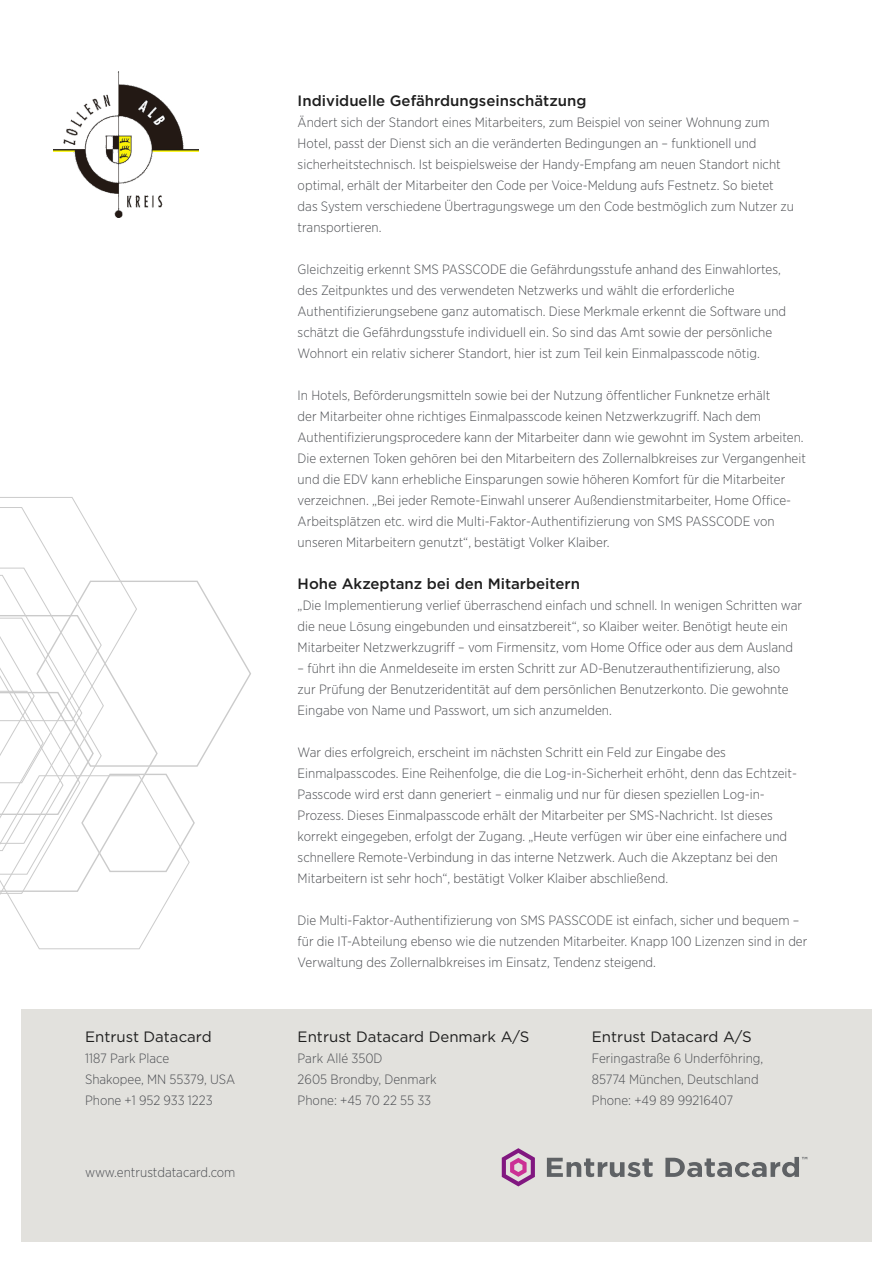
<style>
.page{position:relative;width:893px;height:1263px;background:#fff}
.page>*{position:absolute;margin:0;border:0;box-sizing:border-box;transform-origin:0 0}
.Mellemrubrik{font:500 15px "Gotham";color:#1e1e1e}
.Mellemrubrik-2{font:15px "Gotham";color:#1e1e1e}
.Brødtekst{font:300 13.5px/21px "Gotham Narrow";color:#4d4f53}
</style>
<div class="page">
<div style="left:21px;top:1009px;width:851px;height:233px;background:#e2e1dd"></div>
<svg style="left:0;top:497px;width:251px;height:453px"></svg>
<svg style="left:547px;top:1158px;width:106px;height:19px"></svg>
<svg style="left:665px;top:1157px;width:142px;height:20px"></svg>
<svg style="left:502px;top:1148px;width:33px;height:38px"></svg>
<img style="left:53px;top:72px;width:145px;height:145px">
<p class="Mellemrubrik-2" style="left:85px;top:1027px;width:128px">Entrust Datacard</p>
<p class="Brødtekst" style="left:85px;top:1048px;width:86px">1187 Park Place</p>
<p class="Brødtekst" style="left:85px;top:1069px;width:152px">Shakopee, MN 55379, USA</p>
<p class="Brødtekst" style="left:85px;top:1090px;width:129px">Phone +1 952 933 1223</p>
<p class="Brødtekst" style="left:85px;top:1161px;width:152px">www.entrustdatacard.com</p>
<p class="Mellemrubrik" style="left:298px;top:91px;width:290px">Individuelle Gefährdungseinschätzung</p>
<p class="Brødtekst" style="left:298px;top:111px;width:498px">Ändert sich der Standort eines Mitarbeiters, zum Beispiel von seiner Wohnung zum Hotel, passt der Dienst sich an die veränderten Bedingungen an – funktionell und sicherheitstechnisch. Ist beispielsweise der Handy-Empfang am neuen Standort nicht optimal, erhält der Mitarbeiter den Code per Voice-Meldung aufs Festnetz. So bietet das System verschiedene Übertragungswege um den Code bestmöglich zum Nutzer zu transportieren.</p>
<p class="Brødtekst" style="left:298px;top:258px;width:490px">Gleichzeitig erkennt SMS PASSCODE die Gefährdungsstufe anhand des Einwahlortes, des Zeitpunktes und des verwendeten Netzwerks und wählt die erforderliche Authentifizierungsebene ganz automatisch. Diese Merkmale erkennt die Software und schätzt die Gefährdungsstufe individuell ein. So sind das Amt sowie der persönliche Wohnort ein relativ sicherer Standort, hier ist zum Teil kein Einmalpasscode nötig.</p>
<p class="Brødtekst" style="left:298px;top:384px;width:510px">In Hotels, Beförderungsmitteln sowie bei der Nutzung öffentlicher Funknetze erhält<br>der Mitarbeiter ohne richtiges Einmalpasscode keinen Netzwerkzugriff. Nach dem Authentifizierungsprocedere kann der Mitarbeiter dann wie gewohnt im System arbeiten.<br>Die externen Token gehören bei den Mitarbeitern des Zollernalbkreises zur Vergangenheit und die EDV kann erhebliche Einsparungen sowie höheren Komfort für die Mitarbeiter verzeichnen. „Bei jeder Remote-Einwahl unserer Außendienstmitarbeiter, Home Office-Arbeitsplätzen etc. wird die Multi-Faktor-Authentifizierung von SMS PASSCODE von unseren Mitarbeitern genutzt“, bestätigt Volker Klaiber.</p>
<p class="Mellemrubrik" style="left:298px;top:574px;width:284px">Hohe Akzeptanz bei den Mitarbeitern</p>
<p class="Brødtekst" style="left:298px;top:594px;width:506px">„Die Implementierung verlief überraschend einfach und schnell. In wenigen Schritten war die neue Lösung eingebunden und einsatzbereit“, so Klaiber weiter. Benötigt heute ein<br>Mitarbeiter Netzwerkzugriff – vom Firmensitz, vom Home Office oder aus dem Ausland</p>
<p class="Brødtekst" style="left:298px;top:657px;width:493px">– führt ihn die Anmeldeseite im ersten Schritt zur AD-Benutzerauthentifizierung, also zur Prüfung der Benutzeridentität auf dem persönlichen Benutzerkonto. Die gewohnte<br>Eingabe von Name und Passwort, um sich anzumelden.</p>
<p class="Brødtekst" style="left:298px;top:741px;width:501px">War dies erfolgreich, erscheint im nächsten Schritt ein Feld zur Eingabe des Einmalpasscodes. Eine Reihenfolge, die die Log-in-Sicherheit erhöht, denn das Echtzeit-Passcode wird erst dann generiert – einmalig und nur für diesen speziellen Log-in-Prozess. Dieses Einmalpasscode erhält der Mitarbeiter per SMS-Nachricht. Ist dieses korrekt eingegeben, erfolgt der Zugang. „Heute verfügen wir über eine einfachere und schnellere Remote-Verbindung in das interne Netzwerk. Auch die Akzeptanz bei den</p>
<p class="Brødtekst" style="left:298px;top:867px;width:372px">Mitarbeitern ist sehr hoch“, bestätigt Volker Klaiber abschließend.</p>
<p class="Brødtekst" style="left:298px;top:909px;width:511px">Die Multi-Faktor-Authentifizierung von SMS PASSCODE ist einfach, sicher und bequem – für die IT-Abteilung ebenso wie die nutzenden Mitarbeiter. Knapp 100 Lizenzen sind in der<br>Verwaltung des Zollernalbkreises im Einsatz, Tendenz steigend.</p>
<p class="Mellemrubrik-2" style="left:298px;top:1027px;width:233px">Entrust Datacard Denmark A/S</p>
<p class="Brødtekst" style="left:298px;top:1048px;width:86px">Park Allé 350D</p>
<p class="Brødtekst" style="left:298px;top:1069px;width:140px">2605 Brondby, Denmark</p>
<p class="Brødtekst" style="left:298px;top:1090px;width:135px">Phone: +45 70 22 55 33</p>
<p class="Mellemrubrik-2" style="left:592px;top:1027px;width:161px">Entrust Datacard A/S</p>
<p class="Brødtekst" style="left:592px;top:1048px;width:173px">Feringastraße 6 Underföhring,<br>85774 München, Deutschland</p>
<p class="Brødtekst" style="left:592px;top:1090px;width:143px">Phone: +49 89 99216407</p>
</div>
